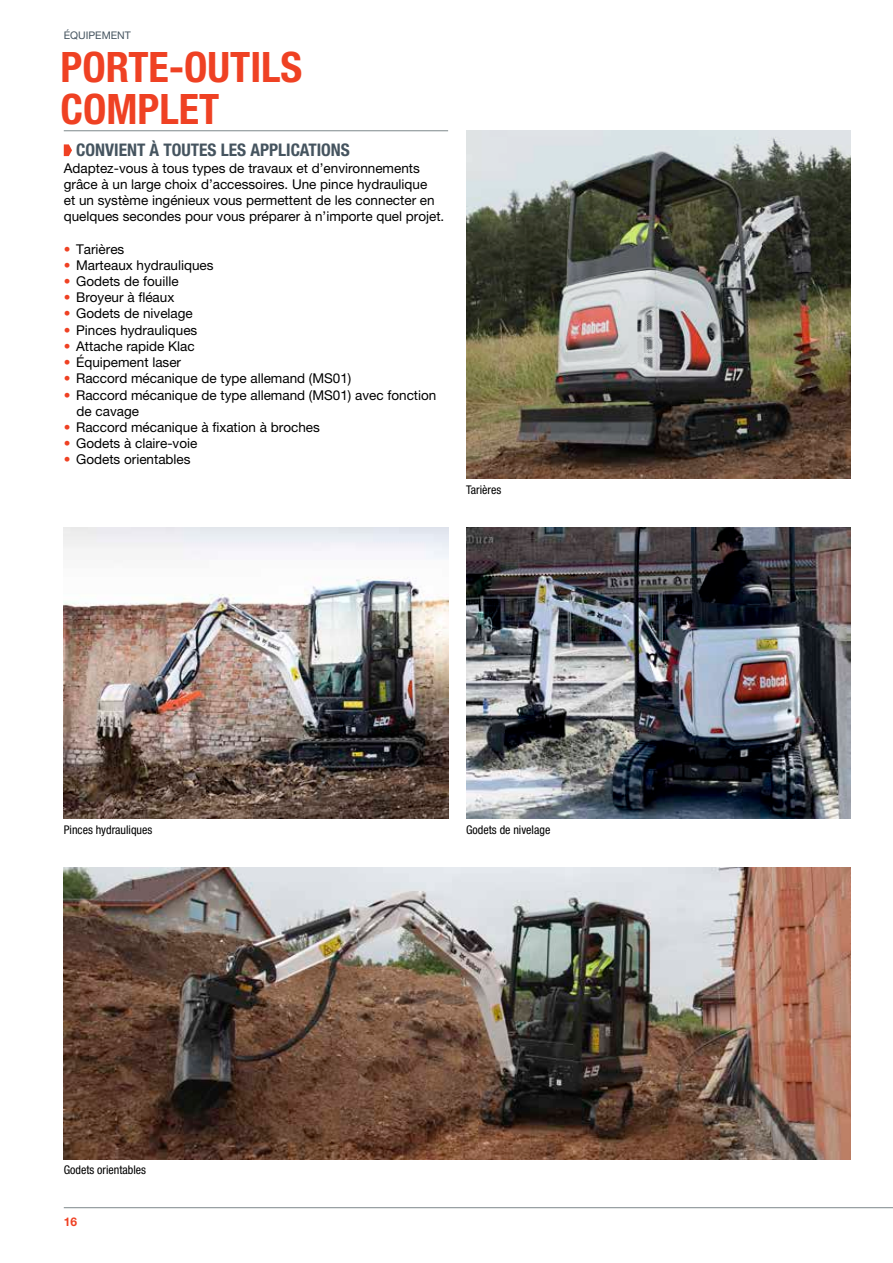
<style>
.page{position:relative;width:893px;height:1263px;background:#fff}
.page>*{position:absolute;margin:0;border:0;box-sizing:border-box;transform-origin:0 0}
.t1{font:700 condensed 42px/41.4px "Helvetica Neue LT Pro";color:#ef4123}
.t2{font:700 condensed 17.4px "Helvetica Neue LT Pro";color:#45545f}
.t3{font:13.5px/16.2px "Helvetica Neue LT Pro";color:#000}
.t4{font:condensed 12px "Helvetica Neue LT Pro";color:#000}
.t5{font:700 12px "Helvetica Neue LT Pro";color:#ef4123}
.t6{font:10.5px "Helvetica Neue LT Pro";color:#45545f}
.s1{font-weight:700;color:#ef4123}
</style>
<div class="page">
<hr style="left:64px;top:1207px;width:829px;height:1px;background:#7d878b">
<img style="left:64px;top:527px;width:384px;height:292px">
<img style="left:466px;top:527px;width:384px;height:292px">
<img style="left:466px;top:130px;width:384px;height:348px">
<img style="left:64px;top:867px;width:786px;height:292px">
<hr style="left:64px;top:131px;width:384px;height:1px;background:#7d878b">
<svg style="left:64px;top:144px;width:8px;height:12px"></svg>
<p class="t6" style="left:64px;top:29px;width:69px">ÉQUIPEMENT</p>
<h1 class="t1" style="left:61px;top:46px;width:243px">PORTE-OUTILS<br>COMPLET</h1>
<p class="t2" style="left:76px;top:140px;width:275px">CONVIENT À TOUTES LES APPLICATIONS</p>
<p class="t3" style="left:64px;top:160px;width:382px">Adaptez-vous à tous types de travaux et d’environnements grâce à un large choix d’accessoires. Une pince hydraulique<br>et un système ingénieux vous permettent de les connecter en quelques secondes pour vous préparer à n’importe quel projet.</p>
<p class="t3" style="left:64px;top:241px;width:62px"><span class="s1">•</span> Tarières</p>
<p class="t3" style="left:64px;top:257px;width:151px"><span class="s1">•</span> Marteaux hydrauliques</p>
<p class="t3" style="left:64px;top:273px;width:116px"><span class="s1">•</span> Godets de fouille</p>
<p class="t3" style="left:64px;top:289px;width:112px"><span class="s1">•</span> Broyeur à fléaux</p>
<p class="t3" style="left:64px;top:305px;width:131px"><span class="s1">•</span> Godets de nivelage</p>
<p class="t3" style="left:64px;top:322px;width:135px"><span class="s1">•</span> Pinces hydrauliques</p>
<p class="t3" style="left:64px;top:338px;width:132px"><span class="s1">•</span> Attache rapide Klac</p>
<p class="t3" style="left:64px;top:354px;width:119px"><span class="s1">•</span> Équipement laser</p>
<p class="t3" style="left:64px;top:370px;width:289px"><span class="s1">•</span> Raccord mécanique de type allemand (MS01)</p>
<p class="t3" style="left:77px;top:386px;width:361px;text-indent:-13px"><span class="s1">•</span> Raccord mécanique de type allemand (MS01) avec fonction de cavage</p>
<p class="t3" style="left:64px;top:419px;width:258px"><span class="s1">•</span> Raccord mécanique à fixation à broches</p>
<p class="t3" style="left:64px;top:435px;width:135px"><span class="s1">•</span> Godets à claire-voie</p>
<p class="t3" style="left:64px;top:451px;width:128px"><span class="s1">•</span> Godets orientables</p>
<p class="t4" style="left:466px;top:482px;width:37px">Tarières</p>
<p class="t4" style="left:64px;top:822px;width:90px">Pinces hydrauliques</p>
<p class="t4" style="left:466px;top:822px;width:86px">Godets de nivelage</p>
<p class="t4" style="left:64px;top:1163px;width:84px">Godets orientables</p>
<p class="t5" style="left:64px;top:1214px;width:15px">16</p>
</div>
